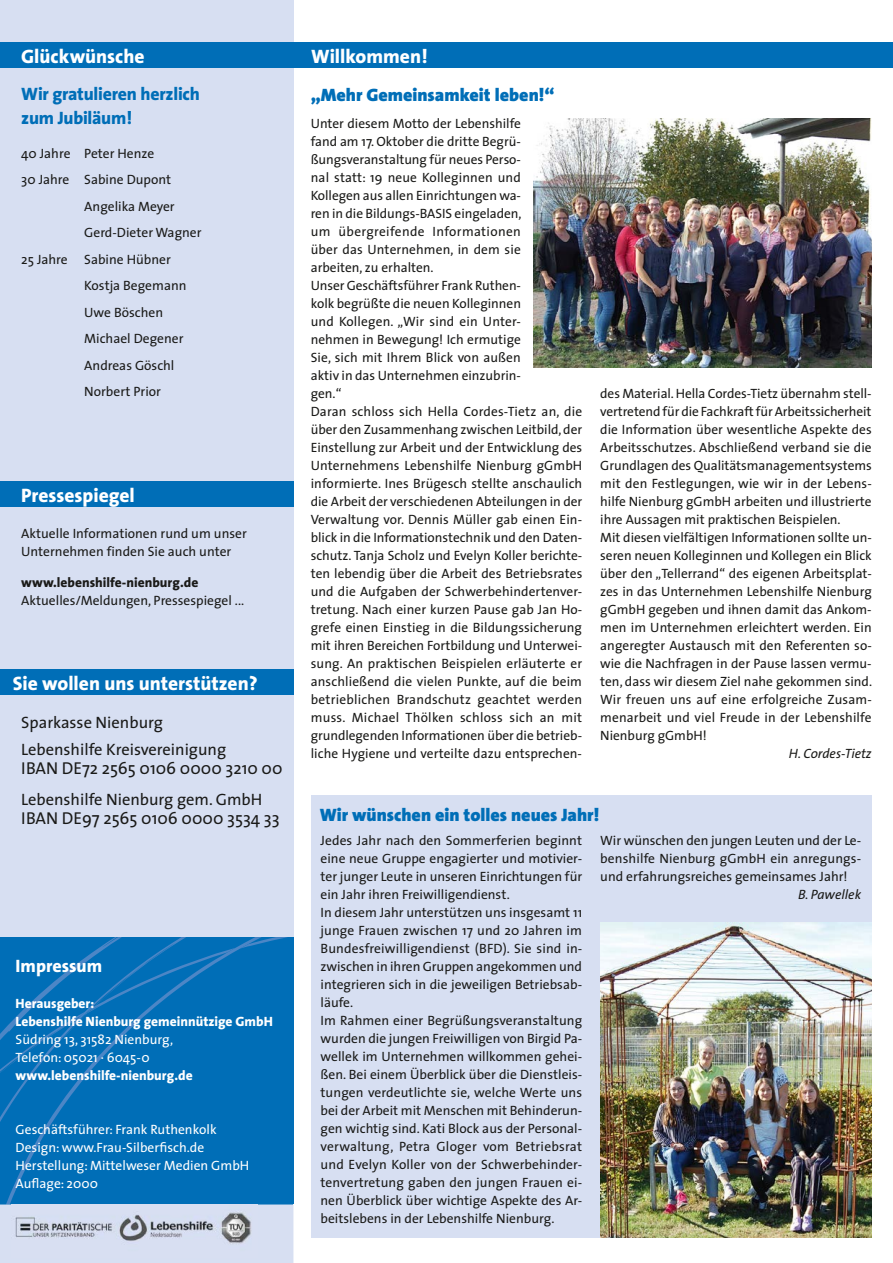
<style>
.page{position:relative;width:893px;height:1263px;background:#fff}
.page>*{position:absolute;margin:0;border:0;box-sizing:border-box;transform-origin:0 0}
.t1{font:800 19.5px "The Sans";color:#fff}
.t2{font:900 18px "The Sans";color:#006eb7}
.t3{font:800 18px/24px "The Sans";letter-spacing:-.015em;color:#006eb7}
.t4{font:800 18px "The Sans";color:#fff}
.t5{font:17.25px "The Sans";color:#1a1a18}
.t6{font:16.5px/26.1px "The Sans";color:#1a1a18}
.t7{font:13.5px/18px "The Sans";color:#1a1a18}
.t8{font:13.5px/18px "The Sans";color:#fff}
.t9{font:800 13.5px/18px "The Sans";color:#fff}
.t10{font:800 13.5px "The Sans";color:#1a1a18}
.t11{font:italic 13.5px "The Sans";color:#1a1a18}
</style>
<div class="page">
<div style="left:286px;top:43px;width:607px;height:25px;background:#006eb7"></div>
<div style="left:0;top:0;width:293px;height:1263px;background:#d7dff2"></div>
<div style="left:0;top:43px;width:293px;height:25px;background:#006eb7"></div>
<div style="left:0;top:670px;width:293px;height:25px;background:#006eb7"></div>
<div style="left:0;top:481px;width:293px;height:26px;background:#006eb7"></div>
<img style="left:534px;top:118px;width:337px;height:249px">
<div style="left:311px;top:795px;width:561px;height:443px;background:#d7dff2"></div>
<img style="left:600px;top:922px;width:272px;height:316px">
<div style="left:0;top:937px;width:293px;height:326px;background:#006eb7"></div>
<svg style="left:6px;top:1122px;width:46px;height:82px"></svg>
<svg style="left:0;top:937px;width:287px;height:185px"></svg>
<hr style="left:293px;top:1204px;width:1px;height:59px;background:#f7f9fd">
<div style="left:0;top:1204px;width:293px;height:59px;background:#d7dff2"></div>
<img style="left:12px;top:1204px;width:245px;height:53px">
<h1 class="t1" style="left:21px;top:40px;width:125px">Glückwünsche</h1>
<h1 class="t1" style="left:311px;top:40px;width:118px">Willkommen!</h1>
<h2 class="t3" style="left:21px;top:81px;width:180px">Wir gratulieren herzlich zum Jubiläum!</h2>
<p class="t7" style="left:21px;top:144px;width:135px">40 Jahre Peter Henze</p>
<p class="t7" style="left:21px;top:170px;width:151px">30 Jahre Sabine Dupont</p>
<p class="t7" style="left:84px;top:197px;width:92px">Angelika Meyer</p>
<p class="t7" style="left:84px;top:223px;width:119px">Gerd-Dieter Wagner</p>
<p class="t7" style="left:21px;top:250px;width:151px">25 Jahre Sabine Hübner</p>
<p class="t7" style="left:84px;top:276px;width:104px">Kostja Begemann</p>
<p class="t7" style="left:84px;top:303px;width:80px">Uwe Böschen</p>
<p class="t7" style="left:84px;top:329px;width:101px">Michael Degener</p>
<p class="t7" style="left:84px;top:356px;width:92px">Andreas Göschl</p>
<p class="t7" style="left:84px;top:382px;width:78px">Norbert Prior</p>
<h2 class="t2" style="left:311px;top:80px;width:245px">„Mehr Gemeinsamkeit leben!“</h2>
<p class="t7" style="left:311px;top:114px;width:273px">Unter diesem Motto der Lebenshilfe<br>fand am 17. Oktober die dritte Begrü&shy;ßungsveranstaltung für neues Perso-<br>nal statt: 19 neue Kolleginnen und<br>Kollegen aus allen Einrichtungen wa-<br>ren in die Bildungs-BASIS eingeladen,<br>um übergreifende Informationen<br>über das Unternehmen, in dem sie<br>arbeiten, zu erhalten.<br>Unser Geschäftsführer Frank Ruthen-<br>kolk begrüßte die neuen Kolleginnen<br>und Kollegen. „Wir sind ein Unter-<br>nehmen in Bewegung! Ich ermutige<br>Sie, sich mit Ihrem Blick von außen<br>aktiv in das Unternehmen einzubrin-<br>gen.“<br>Daran schloss sich Hella Cordes-Tietz an, die über den Zusammenhang zwischen Leitbild, der Einstellung zur Arbeit und der Entwicklung des Unternehmens Lebenshilfe Nienburg gGmbH informierte. Ines Brügesch stellte anschaulich die Arbeit der verschiedenen Abteilungen in der Verwaltung vor. Dennis Müller gab einen Ein&shy;blick in die Informationstechnik und den Daten&shy;schutz. Tanja Scholz und Evelyn Koller berichte&shy;ten lebendig über die Arbeit des Betriebsrates und die Aufgaben der Schwerbehindertenver&shy;tretung. Nach einer kurzen Pause gab Jan Ho&shy;grefe einen Einstieg in die Bildungssicherung mit ihren Bereichen Fortbildung und Unterwei&shy;sung. An praktischen Beispielen erläuterte er anschließend die vielen Punkte, auf die beim betrieblichen Brandschutz geachtet werden muss. Michael Thölken schloss sich an mit grundlegenden Informationen über die betrieb&shy;liche Hygiene und verteilte dazu entsprechen-</p>
<p class="t7" style="left:600px;top:384px;width:273px">des Material. Hella Cordes-Tietz übernahm stell&shy;vertretend für die Fachkraft für Arbeitssicherheit die Information über wesentliche Aspekte des Arbeitsschutzes. Abschließend verband sie die Grundlagen des Qualitätsmanagementsystems mit den Festlegungen, wie wir in der Lebens&shy;hilfe Nienburg gGmbH arbeiten und illustrierte ihre Aussagen mit praktischen Beispielen.<br>Mit diesen vielfältigen Informationen sollte un&shy;seren neuen Kolleginnen und Kollegen ein Blick über den „Tellerrand“ des eigenen Arbeitsplat&shy;zes in das Unternehmen Lebenshilfe Nienburg gGmbH gegeben und ihnen damit das Ankom&shy;men im Unternehmen erleichtert werden. Ein angeregter Austausch mit den Referenten so&shy;wie die Nachfragen in der Pause lassen vermu&shy;ten, dass wir diesem Ziel nahe gekommen sind.<br>Wir freuen uns auf eine erfolgreiche Zusam&shy;menarbeit und viel Freude in der Lebenshilfe Nienburg gGmbH!</p>
<p class="t11" style="left:789px;top:742px;width:84px">H. Cordes-Tietz</p>
<h1 class="t1" style="left:21px;top:479px;width:115px">Pressespiegel</h1>
<p class="t7" style="left:21px;top:524px;width:227px">Aktuelle Informationen rund um unser<br>Unternehmen finden Sie auch unter</p>
<p class="t10" style="left:21px;top:571px;width:179px">www.lebenshilfe-nienburg.de</p>
<p class="t7" style="left:21px;top:591px;width:224px">Aktuelles/Meldungen, Pressespiegel ...</p>
<h1 class="t1" style="left:13px;top:667px;width:246px">Sie wollen uns unterstützen?</h1>
<p class="t6" style="left:21px;top:709px;width:207px">Sparkasse Nienburg<br>Lebenshilfe Kreisvereinigung</p>
<p class="t5" style="left:21px;top:754px;width:263px">IBAN DE72 2565 0106 0000 3210 00</p>
<p class="t6" style="left:21px;top:785px;width:242px">Lebenshilfe Nienburg gem. GmbH</p>
<p class="t5" style="left:21px;top:804px;width:260px">IBAN DE97 2565 0106 0000 3534 33</p>
<h2 class="t2" style="left:320px;top:799px;width:281px">Wir wünschen ein tolles neues Jahr!</h2>
<p class="t7" style="left:321px;top:831px;width:263px">Jedes Jahr nach den Sommerferien beginnt eine neue Gruppe engagierter und motivier&shy;ter junger Leute in unseren Einrichtungen für ein Jahr ihren Freiwilligendienst.<br>In diesem Jahr unterstützen uns insgesamt 11 junge Frauen zwischen 17 und 20 Jahren im Bundesfreiwilligendienst (BFD). Sie sind in&shy;zwischen in ihren Gruppen angekommen und integrieren sich in die jeweiligen Betriebsab&shy;läufe.<br>Im Rahmen einer Begrüßungsveranstaltung wurden die jungen Freiwilligen von Birgid Pa&shy;wellek im Unternehmen willkommen gehei&shy;ßen. Bei einem Überblick über die Dienstleis&shy;tungen verdeutlichte sie, welche Werte uns bei der Arbeit mit Menschen mit Behinderun&shy;gen wichtig sind. Kati Block aus der Personal&shy;verwaltung, Petra Gloger vom Betriebsrat und Evelyn Koller von der Schwerbehinder&shy;tenvertretung gaben den jungen Frauen ei&shy;nen Überblick über wichtige Aspekte des Ar&shy;beitslebens in der Lebenshilfe Nienburg.</p>
<p class="t7" style="left:600px;top:831px;width:263px;text-align:justify">Wir wünschen den jungen Leuten und der Le&shy;benshilfe Nienburg gGmbH ein anregungs&shy;und erfahrungsreiches gemeinsames Jahr!</p>
<p class="t11" style="left:798px;top:883px;width:64px">B. Pawellek</p>
<h2 class="t4" style="left:16px;top:951px;width:88px">Impressum</h2>
<p class="t9" style="left:16px;top:994px;width:259px">Herausgeber:<br>Lebenshilfe Nienburg gemeinnützige GmbH</p>
<p class="t8" style="left:16px;top:1030px;width:159px">Südring 13, 31582 Nienburg,<br>Telefon: 05021 · 6045-0</p>
<p class="t9" style="left:16px;top:1066px;width:179px">www.lebenshilfe-nienburg.de</p>
<p class="t8" style="left:16px;top:1120px;width:235px">Geschäftsführer: Frank Ruthenkolk<br>Design: www.Frau-Silberfisch.de<br>Herstellung: Mittelweser Medien GmbH<br>Auflage: 2000</p>
</div>
